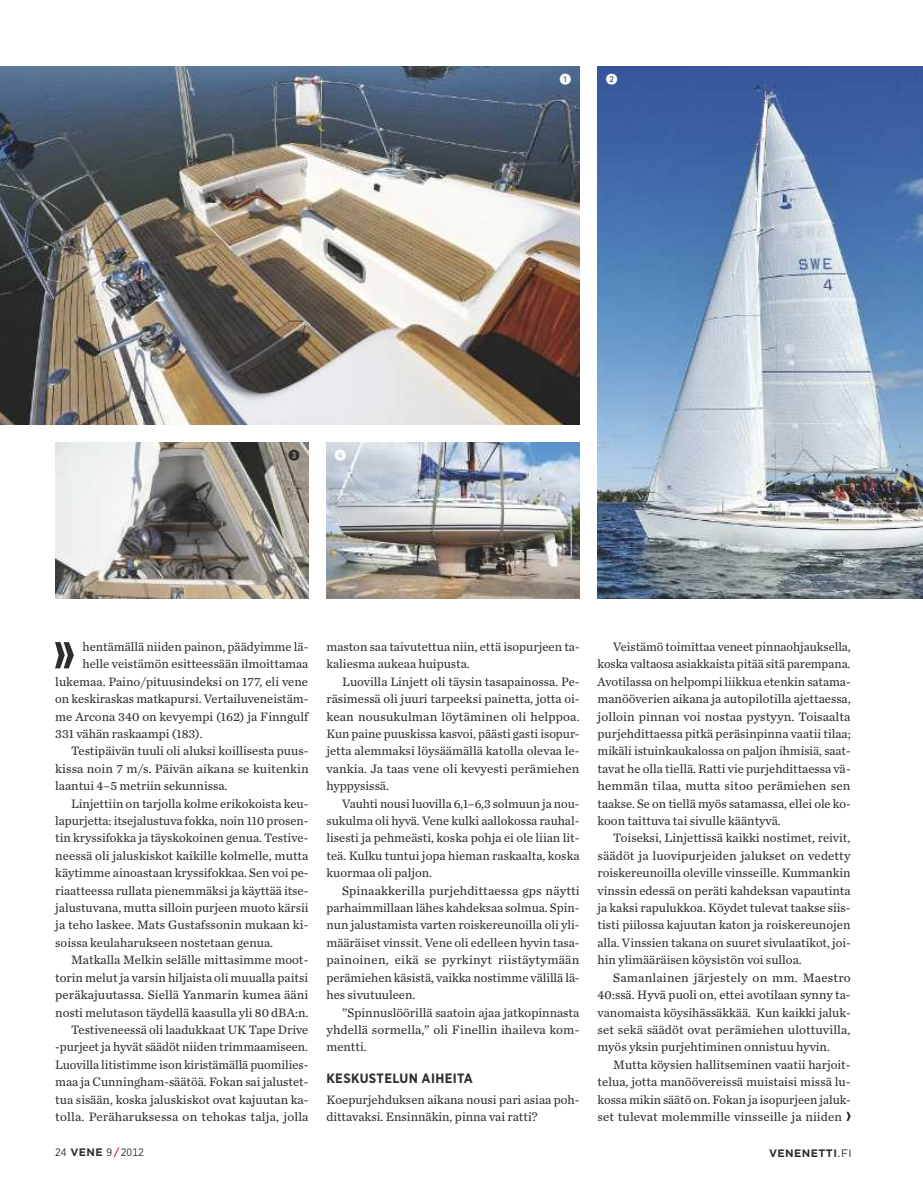
<style>
.page{position:relative;width:923px;height:1191px;background:#fff}
.page>*{position:absolute;margin:0;border:0;box-sizing:border-box;transform-origin:0 0}
.t1{font:700 13.5px "Gotham Narrow";letter-spacing:.025em;color:#2e2e2d}
.t2{font:12.75px/17.4px "Chronicle Text G2";color:#2e2e2d;text-align:justify}
.t3{font:10.8px "Gotham Narrow";letter-spacing:.01em;color:#2e2e2d}
.t4{font:700 10.8px "Gotham";letter-spacing:.04em;color:#2e2e2d}
.s1{font-family:"Gotham";font-weight:700}
.s2{font-family:"Gotham";font-weight:500;color:#c32339}
.s3{font-weight:400}
</style>
<div class="page">
<img style="left:597px;top:67px;width:326px;height:532px">
<svg style="left:55px;top:642px;width:19px;height:26px"></svg>
<svg style="left:846px;top:1111px;width:4px;height:10px"></svg>
<img style="left:0;top:67px;width:579px;height:358px">
<img style="left:55px;top:442px;width:253px;height:157px">
<img style="left:326px;top:442px;width:253px;height:157px">
<svg style="left:560px;top:74px;width:11px;height:11px"></svg>
<svg style="left:606px;top:74px;width:11px;height:11px"></svg>
<svg style="left:289px;top:449px;width:11px;height:11px"></svg>
<svg style="left:335px;top:449px;width:11px;height:11px"></svg>
<p class="t2" style="left:82px;top:637px;width:227px">hentämällä niiden painon, päädyimme lä-</p>
<p class="t2" style="left:82px;top:654px;width:227px">helle veistämön esitteessään ilmoittamaa</p>
<p class="t2" style="left:55px;top:672px;width:254px">lukemaa. Paino/pituusindeksi on 177, eli vene</p>
<p class="t2" style="left:55px;top:689px;width:255px">on keskiraskas matkapursi. Vertailuveneistäm-</p>
<p class="t2" style="left:55px;top:707px;width:255px">me Arcona 340 on kevyempi (162) ja Finngulf</p>
<p class="t2" style="left:55px;top:724px;width:149px">331 vähän raskaampi (183).</p>
<p class="t2" style="left:71px;top:741px;width:239px">Testipäivän tuuli oli aluksi koillisesta puus-</p>
<p class="t2" style="left:55px;top:759px;width:255px">kissa noin 7 m/s. Päivän aikana se kuitenkin</p>
<p class="t2" style="left:55px;top:776px;width:174px">laantui 4–5 metriin sekunnissa.</p>
<p class="t2" style="left:71px;top:794px;width:239px">Linjettiin on tarjolla kolme erikokoista keu-</p>
<p class="t2" style="left:55px;top:811px;width:255px">lapurjetta: itsejalustuva fokka, noin 110 prosen-</p>
<p class="t2" style="left:55px;top:828px;width:255px">tin kryssifokka ja täyskokoinen genua. Testive-</p>
<p class="t2" style="left:55px;top:846px;width:255px">neessä oli jaluskiskot kaikille kolmelle, mutta</p>
<p class="t2" style="left:55px;top:863px;width:255px">käytimme ainoastaan kryssifokkaa. Sen voi pe-</p>
<p class="t2" style="left:55px;top:881px;width:255px">riaatteessa rullata pienemmäksi ja käyttää itse-</p>
<p class="t2" style="left:55px;top:898px;width:255px">jalustuvana, mutta silloin purjeen muoto kärsii</p>
<p class="t2" style="left:55px;top:915px;width:255px">ja teho laskee. Mats Gustafssonin mukaan ki-</p>
<p class="t2" style="left:55px;top:933px;width:219px">soissa keulaharukseen nostetaan genua.</p>
<p class="t2" style="left:71px;top:950px;width:239px">Matkalla Melkin selälle mittasimme moot-</p>
<p class="t2" style="left:55px;top:968px;width:254px">torin melut ja varsin hiljaista oli muualla paitsi</p>
<p class="t2" style="left:55px;top:985px;width:255px">peräkajuutassa. Siellä Yanmarin kumea ääni</p>
<p class="t2" style="left:55px;top:1002px;width:255px">nosti melutason täydellä kaasulla yli 80 dBA:n.</p>
<p class="t2" style="left:71px;top:1020px;width:239px">Testiveneessä oli laadukkaat UK Tape Drive</p>
<p class="t2" style="left:55px;top:1037px;width:254px">-purjeet ja hyvät säädöt niiden trimmaamiseen.</p>
<p class="t2" style="left:55px;top:1055px;width:255px">Luovilla litistimme ison kiristämällä puomilies-</p>
<p class="t2" style="left:55px;top:1072px;width:255px">maa ja Cunningham-säätöä. Fokan sai jalustet-</p>
<p class="t2" style="left:55px;top:1089px;width:255px">tua sisään, koska jaluskiskot ovat kajuutan ka-</p>
<p class="t2" style="left:55px;top:1107px;width:255px">tolla. Peräharuksessa on tehokas talja, jolla</p>
<p class="t2" style="left:326px;top:637px;width:255px">maston saa taivutettua niin, että isopurjeen ta&shy;kaliesma aukeaa huipusta.</p>
<p class="t2" style="left:326px;top:672px;width:255px;text-indent:16px">Luovilla Linjett oli täysin tasapainossa. Pe&shy;räsimessä oli juuri tarpeeksi painetta, jotta oi&shy;kean nousukulman löytäminen oli helppoa.<br>Kun paine puuskissa kasvoi, päästi gasti isopur&shy;jetta alemmaksi löysäämällä katolla olevaa le&shy;vankia. Ja taas vene oli kevyesti perämiehen hyppysissä.</p>
<p class="t2" style="left:326px;top:794px;width:255px;text-indent:16px">Vauhti nousi luovilla 6,1–6,3 solmuun ja nou&shy;sukulma oli hyvä. Vene kulki aallokossa rauhal&shy;lisesti ja pehmeästi, koska pohja ei ole liian lit&shy;teä. Kulku tuntui jopa hieman raskaalta, koska kuormaa oli paljon.</p>
<p class="t2" style="left:326px;top:881px;width:255px;text-indent:16px">Spinaakkerilla purjehdittaessa gps näytti parhaimmillaan lähes kahdeksaa solmua. Spin&shy;nun jalustamista varten roiskereunoilla oli yli&shy;määräiset vinssit. Vene oli edelleen hyvin tasa&shy;painoinen, eikä se pyrkinyt riistäytymään perämiehen käsistä, vaikka nostimme välillä lä&shy;hes sivutuuleen.</p>
<p class="t2" style="left:326px;top:1002px;width:255px;text-indent:16px">”Spinnuslöörillä saatoin ajaa jatkopinnasta yhdellä sormella,” oli Finellin ihaileva kom&shy;mentti.</p>
<p class="t1" style="left:326px;top:1069px;width:148px">KESKUSTELUN AIHEITA</p>
<p class="t2" style="left:326px;top:1089px;width:255px">Koepurjehduksen aikana nousi pari asiaa poh&shy;dittavaksi. Ensinnäkin, pinna vai ratti?</p>
<p class="t2" style="left:597px;top:637px;width:255px;text-indent:16px">Veistämö toimittaa veneet pinnaohjauksella, koska valtaosa asiakkaista pitää sitä parempana.<br>Avotilassa on helpompi liikkua etenkin satama&shy;manööverien aikana ja autopilotilla ajettaessa, jolloin pinnan voi nostaa pystyyn. Toisaalta purjehdittaessa pitkä peräsinpinna vaatii tilaa; mikäli istuinkaukalossa on paljon ihmisiä, saat&shy;tavat he olla tiellä. Ratti vie purjehdittaessa vä&shy;hemmän tilaa, mutta sitoo perämiehen sen taakse. Se on tiellä myös satamassa, ellei ole ko&shy;koon taittuva tai sivulle kääntyvä.</p>
<p class="t2" style="left:597px;top:828px;width:255px;text-indent:16px">Toiseksi, Linjettissä kaikki nostimet, reivit, säädöt ja luovipurjeiden jalukset on vedetty roiskereunoilla oleville vinsseille. Kummankin vinssin edessä on peräti kahdeksan vapautinta ja kaksi rapulukkoa. Köydet tulevat taakse siis&shy;tisti piilossa kajuutan katon ja roiskereunojen alla. Vinssien takana on suuret sivulaatikot, joi&shy;hin ylimääräisen köysistön voi sulloa.</p>
<p class="t2" style="left:597px;top:968px;width:255px;text-indent:16px">Samanlainen järjestely on mm. Maestro 40:ssä. Hyvä puoli on, ettei avotilaan synny ta&shy;vanomaista köysihässäkkää. Kun kaikki jaluk&shy;set sekä säädöt ovat perämiehen ulottuvilla, myös yksin purjehtiminen onnistuu hyvin.</p>
<p class="t2" style="left:597px;top:1055px;width:255px;text-indent:16px">Mutta köysien hallitseminen vaatii harjoit&shy;telua, jotta manöövereissä muistaisi missä lu&shy;kossa mikin säätö on. Fokan ja isopurjeen jaluk&shy;set tulevat molemmille vinsseille ja niiden</p>
<p class="t3" style="left:55px;top:1145px;width:90px">24 <span class="s1">VENE</span> 9 <span class="s2">/</span> 2012</p>
<p class="t4" style="left:769px;top:1146px;width:84px">VENENETTI<span class="s3">.fi</span></p>
</div>
